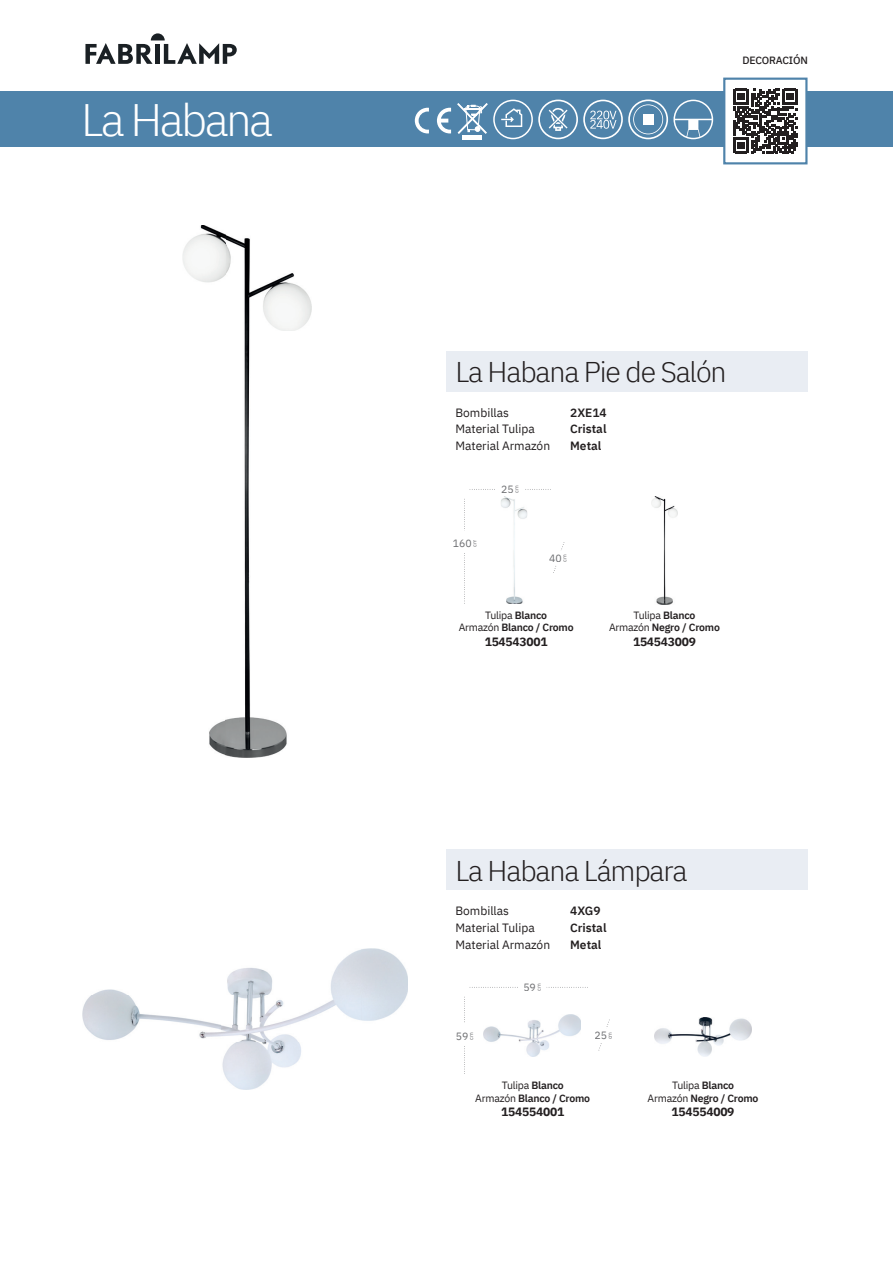
<style>
.page{position:relative;width:893px;height:1263px;background:#fff}
.page>*{position:absolute;margin:0;border:0;box-sizing:border-box;transform-origin:0 0}
.t1{font:300 45.3px "IBM Plex Sans";letter-spacing:-.055em;color:#fff}
.t2{font:300 28.5px "IBM Plex Sans";letter-spacing:-.04em;color:#231f20}
.t3{font:12px "IBM Plex Sans";color:#231f20}
.t4{font:700 12px "IBM Plex Sans";letter-spacing:-.02em;color:#231f20}
.t5{font:600 12px "IBM Plex Sans";color:#231f20}
.t6{font:600 10.5px/12.6px "IBM Plex Sans";letter-spacing:-.02em;color:#231f20;text-align:center}
.t7{font:10.5px "IBM Plex Sans";color:#6c6d70}
.t8{font:500 10.5px "IBM Plex Sans";letter-spacing:-.015em;color:#231f20}
.t9{font:5.4px "IBM Plex Sans";color:#6c6d70}
.s1{font-weight:400}
</style>
<div class="page">
<svg style="left:85px;top:33px;width:152px;height:31px"></svg>
<img style="left:654px;top:1018px;width:98px;height:38px">
<div style="left:0;top:91px;width:893px;height:56px;background:#4f83aa"></div>
<div style="left:446px;top:849px;width:362px;height:41px;background:#e9edf3"></div>
<div style="left:446px;top:351px;width:362px;height:41px;background:#e9edf3"></div>
<div style="left:724px;top:79px;width:82px;height:84px;background:#fff"></div>
<svg style="left:733px;top:89px;width:65px;height:64px"></svg>
<div style="left:723px;top:78px;width:84px;height:86px;border:2px solid #4f83aa"></div>
<svg style="left:464px;top:489px;width:101px;height:115px"></svg>
<svg style="left:464px;top:987px;width:146px;height:87px"></svg>
<img style="left:501px;top:496px;width:26px;height:108px">
<img style="left:501px;top:496px;width:23px;height:2px">
<img style="left:651px;top:496px;width:26px;height:108px">
<img style="left:183px;top:225px;width:128px;height:532px">
<img style="left:83px;top:949px;width:325px;height:140px">
<svg style="left:415px;top:108px;width:14px;height:25px"></svg>
<svg style="left:437px;top:108px;width:14px;height:25px"></svg>
<svg style="left:457px;top:99px;width:256px;height:41px"></svg>
<h1 class="t1" style="left:81px;top:86px;width:194px">La Habana</h1>
<p class="t8" style="left:742px;top:52px;width:67px">DECORACIÓN</p>
<h2 class="t2" style="left:455px;top:351px;width:273px">La Habana Pie de Salón</h2>
<p class="t3" style="left:455px;top:403px;width:55px">Bombillas</p>
<p class="t5" style="left:570px;top:403px;width:38px">2XE14</p>
<p class="t3" style="left:455px;top:420px;width:81px">Material Tulipa</p>
<p class="t5" style="left:570px;top:420px;width:38px">Cristal</p>
<p class="t3" style="left:455px;top:437px;width:96px">Material Armazón</p>
<p class="t5" style="left:570px;top:437px;width:33px">Metal</p>
<p class="t7" style="left:453px;top:535px;width:20px">160</p>
<p class="t9" style="left:470px;top:547px;width:9px;rotate:-90deg">cm</p>
<p class="t7" style="left:501px;top:481px;width:14px">25</p>
<p class="t9" style="left:512px;top:492px;width:9px;rotate:-90deg">cm</p>
<p class="t7" style="left:549px;top:550px;width:14px">40</p>
<p class="t9" style="left:560px;top:562px;width:9px;rotate:-90deg">cm</p>
<p class="t6" style="left:459px;top:608px;width:116px"><span class="s1">Tulipa</span> Blanco<br><span class="s1">Armazón</span> Blanco / Cromo</p>
<p class="t4" style="left:485px;top:632px;width:64px">154543001</p>
<p class="t6" style="left:609px;top:608px;width:112px"><span class="s1">Tulipa</span> Blanco<br><span class="s1">Armazón</span> Negro / Cromo</p>
<p class="t4" style="left:633px;top:632px;width:64px">154543009</p>
<h2 class="t2" style="left:455px;top:849px;width:234px">La Habana Lámpara</h2>
<p class="t3" style="left:455px;top:902px;width:55px">Bombillas</p>
<p class="t5" style="left:570px;top:901px;width:32px">4XG9</p>
<p class="t3" style="left:455px;top:918px;width:81px">Material Tulipa</p>
<p class="t5" style="left:570px;top:918px;width:38px">Cristal</p>
<p class="t3" style="left:455px;top:935px;width:96px">Material Armazón</p>
<p class="t5" style="left:570px;top:935px;width:33px">Metal</p>
<p class="t7" style="left:456px;top:1028px;width:14px">59</p>
<p class="t9" style="left:467px;top:1040px;width:9px;rotate:-90deg">cm</p>
<p class="t7" style="left:523px;top:979px;width:14px">59</p>
<p class="t9" style="left:535px;top:990px;width:9px;rotate:-90deg">cm</p>
<p class="t7" style="left:594px;top:1027px;width:14px">25</p>
<p class="t9" style="left:606px;top:1039px;width:9px;rotate:-90deg">cm</p>
<p class="t6" style="left:475px;top:1078px;width:116px"><span class="s1">Tulipa</span> Blanco<br><span class="s1">Armazón</span> Blanco / Cromo</p>
<p class="t4" style="left:501px;top:1102px;width:64px">154554001</p>
<p class="t6" style="left:648px;top:1078px;width:112px"><span class="s1">Tulipa</span> Blanco<br><span class="s1">Armazón</span> Negro / Cromo</p>
<p class="t4" style="left:672px;top:1102px;width:64px">154554009</p>
</div>
